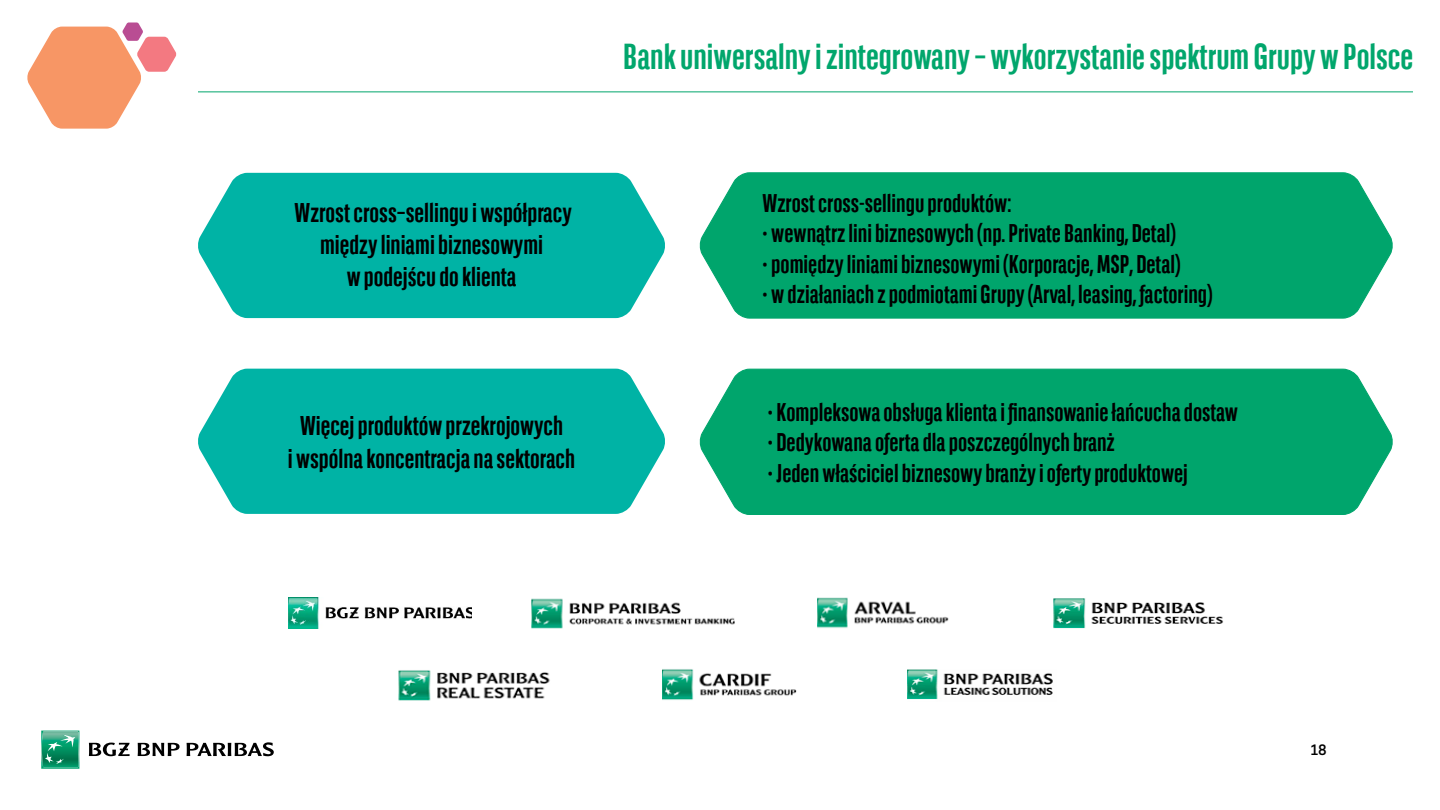
<style>
.page{position:relative;width:1440px;height:810px;background:#fff}
.page>*{position:absolute;margin:0;border:0;box-sizing:border-box;transform-origin:0 0}
.t1{font:700 36px "BNPP Sans Condensed";color:#01a66c}
.t2{font:700 27px/32.4px "BNPP Sans Condensed";color:#000;text-align:center}
.t3{font:700 25.5px "BNPP Sans Condensed";color:#000}
.t4{font:15px "BNPP Sans";color:#000}
.s1{font-weight:400}
</style>
<div class="page">
<svg style="left:41px;top:731px;width:38px;height:38px"></svg>
<svg style="left:138px;top:743px;width:42px;height:13px"></svg>
<svg style="left:187px;top:742px;width:87px;height:14px"></svg>
<svg style="left:89px;top:743px;width:41px;height:13px"></svg>
<svg style="left:27px;top:22px;width:149px;height:107px"></svg>
<hr style="left:198px;top:92px;width:1215px;height:1px;background:#00a56c">
<svg style="left:198px;top:173px;width:467px;height:145px;background:#13b8ac"></svg>
<svg style="left:198px;top:369px;width:467px;height:145px;background:#14b8ac"></svg>
<div style="left:699px;top:172px;width:694px;height:147px;background:#00a56c"></div>
<div style="left:699px;top:368px;width:694px;height:147px;background:#00a56c"></div>
<img style="left:288px;top:598px;width:184px;height:30px">
<img style="left:817px;top:597px;width:132px;height:31px">
<img style="left:1053px;top:598px;width:170px;height:31px">
<img style="left:398px;top:670px;width:152px;height:31px">
<img style="left:662px;top:669px;width:135px;height:31px">
<img style="left:907px;top:670px;width:146px;height:30px">
<img style="left:531px;top:598px;width:204px;height:31px">
<p class="t2" style="left:295px;top:196px;width:279px">Wzrost cross–sellingu i współpracy między liniami biznesowymi<br>w podejścu do klienta</p>
<p class="t2" style="left:288px;top:410px;width:289px">Więcej produktów przekrojowych<br>i wspólna koncentracja na sektorach</p>
<h1 class="t1" style="left:623px;top:36px;width:792px">Bank uniwersalny i zintegrowany – wykorzystanie spektrum Grupy w Polsce</h1>
<p class="t3" style="left:763px;top:188px;width:250px">Wzrost cross-sellingu produktów:</p>
<p class="t3" style="left:763px;top:218px;width:415px"><span class="s1">•</span> wewnątrz lini biznesowych (np. Private Banking, Detal)</p>
<p class="t3" style="left:763px;top:249px;width:420px"><span class="s1">•</span> pomiędzy liniami biznesowymi (Korporacje, MSP, Detal)</p>
<p class="t3" style="left:763px;top:280px;width:452px"><span class="s1">•</span> w działaniach z podmiotami Grupy (Arval, leasing, factoring)</p>
<p class="t3" style="left:768px;top:397px;width:472px"><span class="s1">•</span> Kompleksowa obsługa klienta i finansowanie łańcucha dostaw</p>
<p class="t3" style="left:768px;top:428px;width:349px"><span class="s1">•</span> Dedykowana oferta dla poszczególnych branż</p>
<p class="t3" style="left:768px;top:458px;width:422px"><span class="s1">•</span> Jeden właściciel biznesowy branży i oferty produktowej</p>
<p class="t4" style="left:1311px;top:740px;width:17px">18</p>
</div>
